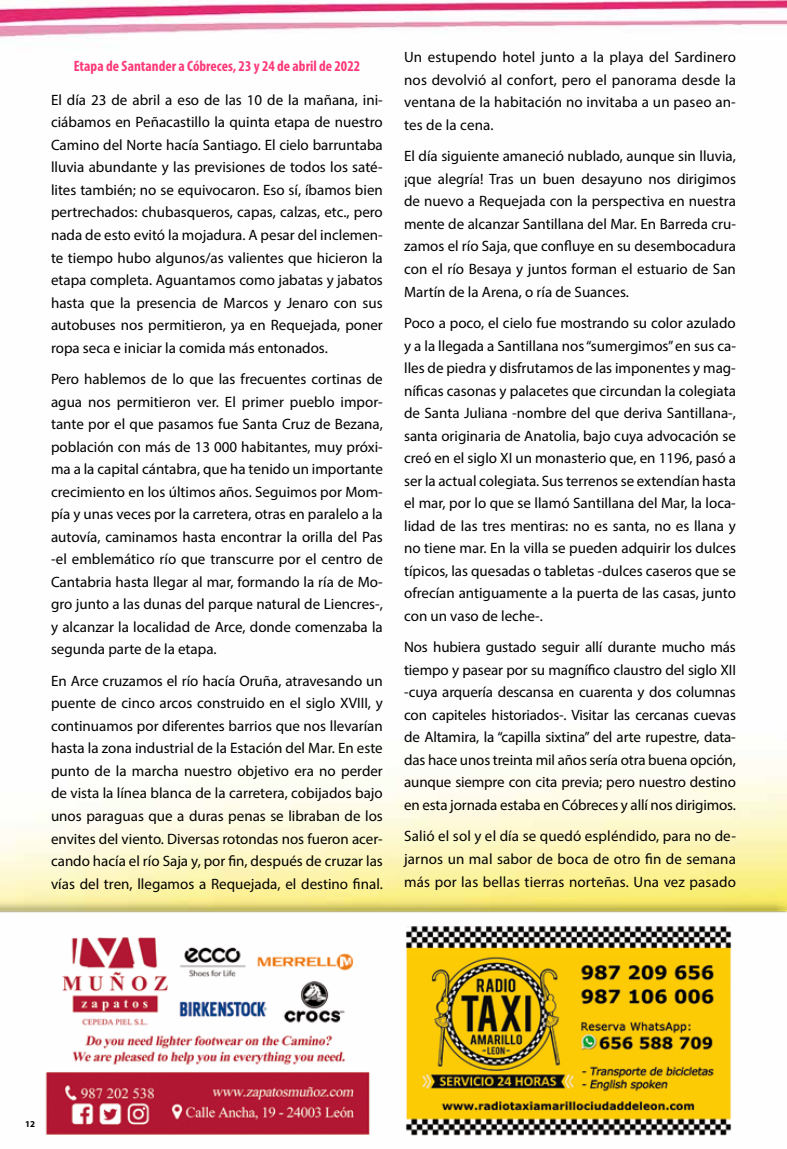
<style>
.page{position:relative;width:787px;height:1149px;background:#fff}
.page>*{position:absolute;margin:0;border:0;box-sizing:border-box;transform-origin:0 0}
.t1{font:15px/22.5px "Myriad Pro";color:#000;text-align:justify}
.t2{font:700 condensed 15px "Myriad Pro";color:#fd3979}
.t3{font:700 9px "Myriad Pro";color:#000}
</style>
<div class="page">
<img style="left:0;top:0;width:787px;height:870px">
<img style="left:0;top:870px;width:787px;height:266px">
<svg style="left:22px;top:1117px;width:16px;height:13px"></svg>
<p class="t2" style="left:74px;top:56px;width:288px">Etapa de Santander a Cóbreces, 23 y 24 de abril de 2022</p>
<p class="t1" style="left:51px;top:88px;width:333px">El día 23 de abril a eso de las 10 de la mañana, ini&shy;ciábamos en Peñacastillo la quinta etapa de nuestro Camino del Norte hacía Santiago. El cielo barruntaba lluvia abundante y las previsiones de todos los saté&shy;lites también; no se equivocaron. Eso sí, íbamos bien pertrechados: chubasqueros, capas, calzas, etc., pero nada de esto evitó la mojadura. A pesar del inclemen&shy;te tiempo hubo algunos/as valientes que hicieron la etapa completa. Aguantamos como jabatas y jabatos hasta que la presencia de Marcos y Jenaro con sus autobuses nos permitieron, ya en Requejada, poner ropa seca e iniciar la comida más entonados.</p>
<p class="t1" style="left:51px;top:367px;width:333px">Pero hablemos de lo que las frecuentes cortinas de agua nos permitieron ver. El primer pueblo impor&shy;tante por el que pasamos fue Santa Cruz de Bezana, población con más de 13 000 habitantes, muy próxi&shy;ma a la capital cántabra, que ha tenido un importante crecimiento en los últimos años. Seguimos por Mom&shy;pía y unas veces por la carretera, otras en paralelo a la autovía, caminamos hasta encontrar la orilla del Pas -el emblemático río que transcurre por el centro de Cantabria hasta llegar al mar, formando la ría de Mo&shy;gro junto a las dunas del parque natural de Liencres-, y alcanzar la localidad de Arce, donde comenzaba la segunda parte de la etapa.</p>
<p class="t1" style="left:51px;top:669px;width:333px">En Arce cruzamos el río hacía Oruña, atravesando un puente de cinco arcos construido en el siglo XVIII, y continuamos por diferentes barrios que nos llevarían hasta la zona industrial de la Estación del Mar. En este punto de la marcha nuestro objetivo era no perder de vista la línea blanca de la carretera, cobijados bajo unos paraguas que a duras penas se libraban de los envites del viento. Diversas rotondas nos fueron acer&shy;cando hacía el río Saja y, por fin, después de cruzar las vías del tren, llegamos a Requejada, el destino final.</p>
<p class="t1" style="left:404px;top:46px;width:333px">Un estupendo hotel junto a la playa del Sardinero nos devolvió al confort, pero el panorama desde la ventana de la habitación no invitaba a un paseo an&shy;tes de la cena.</p>
<p class="t1" style="left:404px;top:145px;width:333px">El día siguiente amaneció nublado, aunque sin lluvia, ¡que alegría! Tras un buen desayuno nos dirigimos de nuevo a Requejada con la perspectiva en nuestra mente de alcanzar Santillana del Mar. En Barreda cru&shy;zamos el río Saja, que confluye en su desembocadura con el río Besaya y juntos forman el estuario de San Martín de la Arena, o ría de Suances.</p>
<p class="t1" style="left:404px;top:311px;width:333px">Poco a poco, el cielo fue mostrando su color azulado y a la llegada a Santillana nos “sumergimos” en sus ca&shy;lles de piedra y disfrutamos de las imponentes y mag&shy;níficas casonas y palacetes que circundan la colegiata de Santa Juliana -nombre del que deriva Santillana-, santa originaria de Anatolia, bajo cuya advocación se creó en el siglo XI un monasterio que, en 1196, pasó a ser la actual colegiata. Sus terrenos se extendían hasta el mar, por lo que se llamó Santillana del Mar, la loca&shy;lidad de las tres mentiras: no es santa, no es llana y no tiene mar. En la villa se pueden adquirir los dulces típicos, las quesadas o tabletas -dulces caseros que se ofrecían antiguamente a la puerta de las casas, junto con un vaso de leche-.</p>
<p class="t1" style="left:404px;top:635px;width:333px">Nos hubiera gustado seguir allí durante mucho más tiempo y pasear por su magnífico claustro del siglo XII -cuya arquería descansa en cuarenta y dos columnas con capiteles historiados-. Visitar las cercanas cuevas de Altamira, la “capilla sixtina” del arte rupestre, data&shy;das hace unos treinta mil años sería otra buena opción, aunque siempre con cita previa; pero nuestro destino en esta jornada estaba en Cóbreces y allí nos dirigimos.</p>
<p class="t1" style="left:404px;top:824px;width:333px">Salió el sol y el día se quedó espléndido, para no de&shy;jarnos un mal sabor de boca de otro fin de semana más por las bellas tierras norteñas. Una vez pasado</p>
<p class="t3" style="left:25px;top:1117px;width:11px">12</p>
</div>
